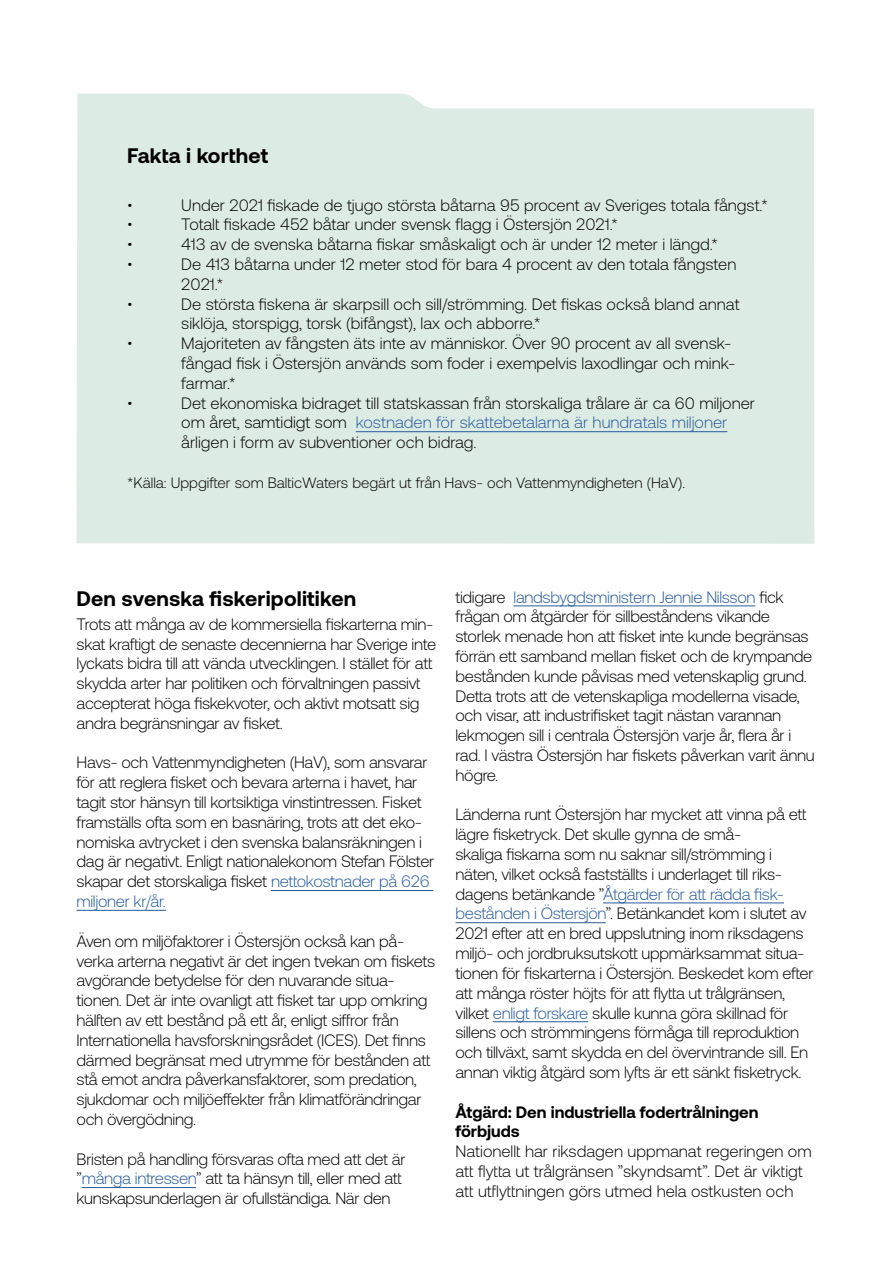
<style>
.page{position:relative;width:893px;height:1263px;background:#fff}
.page>*{position:absolute;margin:0;border:0;box-sizing:border-box;transform-origin:0 0}
.t1{font:21px "Aeonik Variable";letter-spacing:.01em;color:#000}
.t2{font:16.5px/19.8px "Aeonik Variable";letter-spacing:-.02em;color:#000}
.t3{font:16.5px/19.8px "Aeonik Variable";color:#000}
.t4{font:15px "Aeonik Variable";color:#000}
.s1{color:#275b9b}
</style>
<div class="page">
<hr style="left:271px;top:890px;width:162px;height:1px;background:#275b9b">
<hr style="left:77px;top:910px;width:89px;height:1px;background:#275b9b">
<hr style="left:82px;top:1187px;width:114px;height:1px;background:#275b9b">
<div style="left:77px;top:94px;width:737px;height:450px;background:#ddebe5"></div>
<hr style="left:356px;top:431px;width:371px;height:1px;background:#275b9b">
<hr style="left:514px;top:605px;width:241px;height:1px;background:#275b9b">
<hr style="left:603px;top:902px;width:181px;height:1px;background:#275b9b">
<hr style="left:455px;top:922px;width:151px;height:1px;background:#275b9b">
<hr style="left:493px;top:1021px;width:95px;height:1px;background:#275b9b">
<p class="t1" style="left:127px;top:144px;width:143px">Fakta i korthet</p>
<p class="t2" style="left:127px;top:195px;width:7px">•</p>
<p class="t3" style="left:181px;top:195px;width:588px">Under 2021 fiskade de tjugo största båtarna 95 procent av Sveriges totala fångst.*</p>
<p class="t2" style="left:127px;top:215px;width:7px">•</p>
<p class="t3" style="left:181px;top:215px;width:438px">Totalt fiskade 452 båtar under svensk flagg i Östersjön 2021.*</p>
<p class="t2" style="left:127px;top:235px;width:7px">•</p>
<p class="t3" style="left:181px;top:235px;width:538px">413 av de svenska båtarna fiskar småskaligt och är under 12 meter i längd.*</p>
<p class="t2" style="left:127px;top:254px;width:7px">•</p>
<p class="t3" style="left:181px;top:254px;width:557px">De 413 båtarna under 12 meter stod för bara 4 procent av den totala fångsten<br>2021.*</p>
<p class="t2" style="left:127px;top:294px;width:7px">•</p>
<p class="t3" style="left:181px;top:294px;width:560px">De största fiskena är skarpsill och sill/strömming. Det fiskas också bland annat siklöja, storspigg, torsk (bifångst), lax och abborre.*</p>
<p class="t2" style="left:127px;top:334px;width:7px">•</p>
<p class="t3" style="left:181px;top:334px;width:555px">Majoriteten av fångsten äts inte av människor. Över 90 procent av all svensk&shy;fångad fisk i Östersjön används som foder i exempelvis laxodlingar och mink&shy;farmar.*</p>
<p class="t2" style="left:127px;top:393px;width:7px">•</p>
<p class="t3" style="left:181px;top:393px;width:575px">Det ekonomiska bidraget till statskassan från storskaliga trålare är ca 60 miljoner om året, samtidigt som <span class="s1">kostnaden för skattebetalarna är hundratals miljoner </span>årligen i form av subventioner och bidrag.</p>
<p class="t4" style="left:127px;top:474px;width:559px">*Källa: Uppgifter som BalticWaters begärt ut från Havs- och Vattenmyndigheten (HaV).</p>
<p class="t1" style="left:77px;top:587px;width:281px">Den svenska fiskeripolitiken</p>
<p class="t2" style="left:77px;top:614px;width:361px">Trots att många av de kommersiella fiskarterna min&shy;skat kraftigt de senaste decennierna har Sverige inte lyckats bidra till att vända utvecklingen. I stället för att skydda arter har politiken och förvaltningen passivt accepterat höga fiskekvoter, och aktivt motsatt sig andra begränsningar av fisket.</p>
<p class="t2" style="left:77px;top:753px;width:359px">Havs- och Vattenmyndigheten (HaV), som ansvarar för att reglera fisket och bevara arterna i havet, har tagit stor hänsyn till kortsiktiga vinstintressen. Fisket framställs ofta som en basnäring, trots att det eko&shy;nomiska avtrycket i den svenska balansräkningen i dag är negativt. Enligt nationalekonom Stefan Fölster skapar det storskaliga fisket <span class="s1">nettokostnader på 626 miljoner kr/år.</span></p>
<p class="t2" style="left:77px;top:931px;width:360px">Även om miljöfaktorer i Östersjön också kan på&shy;verka arterna negativt är det ingen tvekan om fiskets avgörande betydelse för den nuvarande situa&shy;tionen. Det är inte ovanligt att fisket tar upp omkring hälften av ett bestånd på ett år, enligt siffror från Internationella havsforskningsrådet (ICES). Det finns därmed begränsat med utrymme för bestånden att stå emot andra påverkansfaktorer, som predation, sjukdomar och miljöeffekter från klimatförändringar och övergödning.</p>
<p class="t2" style="left:77px;top:1149px;width:331px">Bristen på handling försvaras ofta med att det är ”<span class="s1">många intressen</span>” att ta hänsyn till, eller med att kunskapsunderlagen är ofullständiga. När den</p>
<p class="t2" style="left:455px;top:587px;width:361px">tidigare <span class="s1">landsbygdsministern Jennie Nilsson</span> fick frågan om åtgärder för sillbeståndens vikande storlek menade hon att fisket inte kunde begränsas förrän ett samband mellan fisket och de krympande bestånden kunde påvisas med vetenskaplig grund.<br>Detta trots att de vetenskapliga modellerna visade, och visar, att industrifisket tagit nästan varannan lekmogen sill i centrala Östersjön varje år, flera år i rad. I västra Östersjön har fiskets påverkan varit ännu högre.</p>
<p class="t2" style="left:455px;top:805px;width:360px">Länderna runt Östersjön har mycket att vinna på ett lägre fisketryck. Det skulle gynna de små-<br>skaliga fiskarna som nu saknar sill/strömming i näten, vilket också fastställts i underlaget till riks&shy;dagens betänkande ”<span class="s1">Åtgärder för att rädda fisk&shy;bestånden i Östersjön</span>”. Betänkandet kom i slutet av 2021 efter att en bred uppslutning inom riksdagens miljö- och jordbruksutskott uppmärksammat situa&shy;tionen för fiskarterna i Östersjön. Beskedet kom efter att många röster höjts för att flytta ut trålgränsen, vilket <span class="s1">enligt forskare</span> skulle kunna göra skillnad för sillens och strömmingens förmåga till reproduktion och tillväxt, samt skydda en del övervintrande sill. En annan viktig åtgärd som lyfts är ett sänkt fisketryck.</p>
<p class="t3" style="left:455px;top:1102px;width:358px">Åtgärd: Den industriella fodertrålningen förbjuds<br>Nationellt har riksdagen uppmanat regeringen om att flytta ut trålgränsen ”skyndsamt”. Det är viktigt att utflyttningen görs utmed hela ostkusten och</p>
</div>
